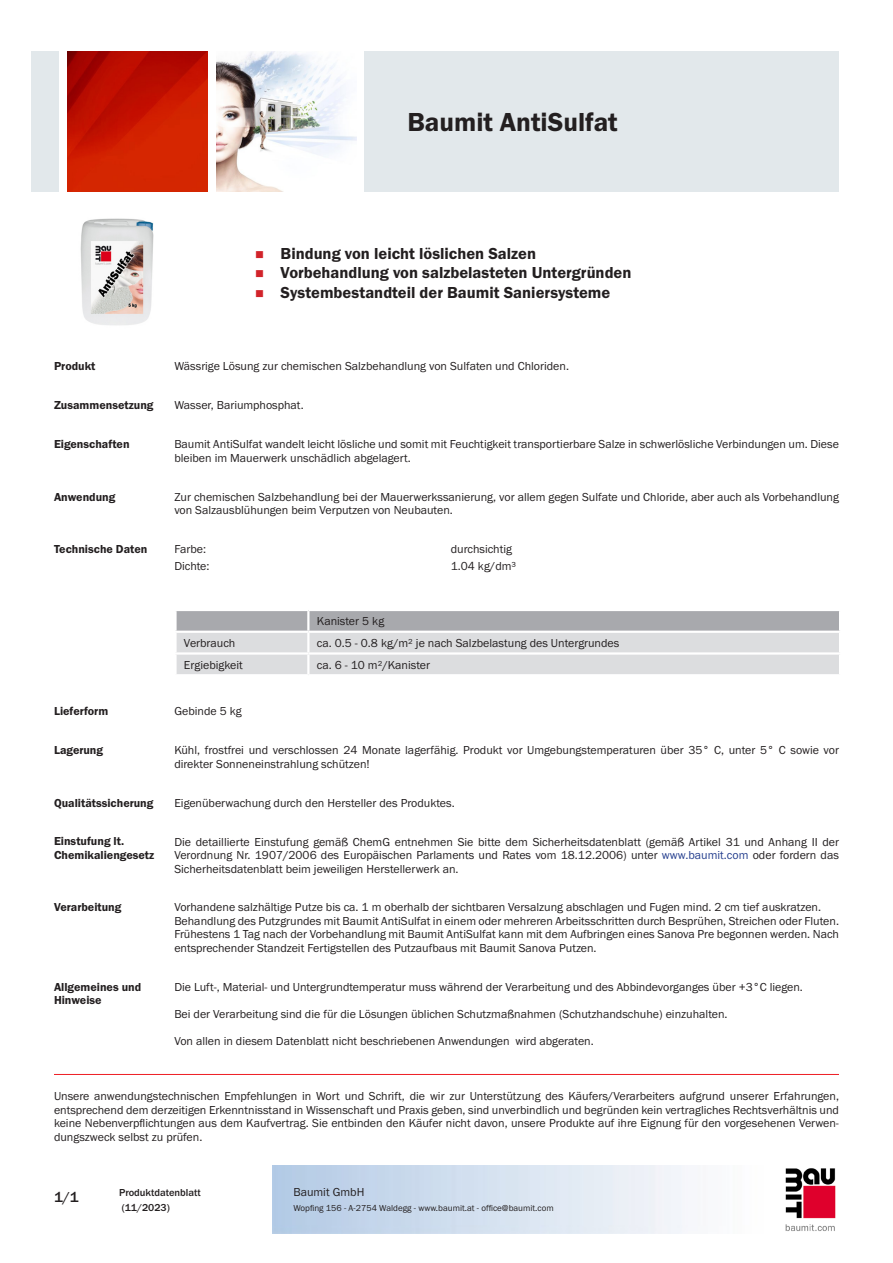
<style>
.page{position:relative;width:893px;height:1263px;background:#fff}
.page>*{position:absolute;margin:0;border:0;box-sizing:border-box;transform-origin:0 0}
.PDS_Produktname{font:27px "BM Franklin Gothic URW Dem";color:#231f20}
.t1{font:16.5px "BM Franklin Gothic URW Dem";color:#231f20}
.t2{font:500 15px "BM Franklin Gothic URW";color:#231f20}
.PDS_Standard{font:12px/13.5px "BM Franklin Gothic URW Boo";color:#231f20}
.PDS_Header{font:12px/13.5px "BM Franklin Gothic URW Dem";color:#231f20}
.PDS_Standard_linksbü{font:12px "BM Franklin Gothic URW Boo";color:#231f20}
.t3{font:500 10.5px/15px "BM Franklin Gothic URW";color:#231f20}
.t4{font:9px "BM Franklin Gothic URW Boo";color:#231f20}
.s1{color:#253f8e}
</style>
<div class="page">
<img style="left:785px;top:1168px;width:51px;height:63px">
<div style="left:32px;top:51px;width:27px;height:140px;background:#e2e8eb"></div>
<img style="left:68px;top:52px;width:140px;height:139px">
<img style="left:216px;top:51px;width:141px;height:140px">
<div style="left:365px;top:51px;width:474px;height:140px;background:#e2e8eb"></div>
<img style="left:80px;top:218px;width:74px;height:107px">
<svg style="left:175px;top:610px;width:665px;height:64px;background:#cfd0d2"></svg>
<hr style="left:54px;top:1074px;width:785px;height:1px;background:#ee1d23">
<p class="PDS_Produktname" style="left:407px;top:106px;width:212px">Baumit AntiSulfat</p>
<p class="t1" style="left:281px;top:243px;width:257px">Bindung von leicht löslichen Salzen</p>
<p class="t1" style="left:281px;top:263px;width:352px">Vorbehandlung von salzbelasteten Untergründen</p>
<p class="t1" style="left:281px;top:282px;width:331px">Systembestandteil der Baumit Saniersysteme</p>
<p class="PDS_Header" style="left:54px;top:360px;width:43px">Produkt</p>
<p class="PDS_Standard" style="left:174px;top:360px;width:396px">Wässrige Lösung zur chemischen Salzbehandlung von Sulfaten und Chloriden.</p>
<p class="PDS_Header" style="left:54px;top:399px;width:101px">Zusammensetzung</p>
<p class="PDS_Standard" style="left:174px;top:399px;width:131px">Wasser, Bariumphosphat.</p>
<p class="PDS_Header" style="left:54px;top:438px;width:77px">Eigenschaften</p>
<p class="PDS_Standard" style="left:174px;top:438px;width:666px">Baumit AntiSulfat wandelt leicht lösliche und somit mit Feuchtigkeit transportierbare Salze in schwerlösliche Verbindungen um. Diese bleiben im Mauerwerk unschädlich abgelagert.</p>
<p class="PDS_Header" style="left:54px;top:490px;width:63px">Anwendung</p>
<p class="PDS_Standard" style="left:174px;top:490px;width:666px">Zur chemischen Salzbehandlung bei der Mauerwerkssanierung, vor allem gegen Sulfate und Chloride, aber auch als Vorbehandlung von Salzausblühungen beim Verputzen von Neubauten.</p>
<p class="PDS_Header" style="left:54px;top:542px;width:95px">Technische Daten</p>
<p class="PDS_Standard_linksbü" style="left:174px;top:541px;width:33px">Farbe:</p>
<p class="PDS_Standard_linksbü" style="left:451px;top:541px;width:63px">durchsichtig</p>
<p class="PDS_Standard_linksbü" style="left:174px;top:559px;width:37px">Dichte:</p>
<p class="PDS_Standard_linksbü" style="left:451px;top:559px;width:67px">1.04 kg/dm³</p>
<p class="PDS_Standard_linksbü" style="left:317px;top:614px;width:69px">Kanister 5 kg</p>
<p class="PDS_Standard_linksbü" style="left:184px;top:636px;width:53px">Verbrauch</p>
<p class="PDS_Standard_linksbü" style="left:317px;top:636px;width:304px">ca. 0.5 - 0.8 kg/m² je nach Salzbelastung des Untergrundes</p>
<p class="PDS_Standard_linksbü" style="left:184px;top:657px;width:60px">Ergiebigkeit</p>
<p class="PDS_Standard_linksbü" style="left:317px;top:657px;width:115px">ca. 6 - 10 m²/Kanister</p>
<p class="PDS_Header" style="left:54px;top:705px;width:56px">Lieferform</p>
<p class="PDS_Standard" style="left:174px;top:705px;width:69px">Gebinde 5 kg</p>
<p class="PDS_Header" style="left:54px;top:744px;width:51px">Lagerung</p>
<p class="PDS_Standard" style="left:174px;top:744px;width:666px">Kühl, frostfrei und verschlossen 24 Monate lagerfähig. Produkt vor Umgebungstemperaturen über 35° C, unter 5° C sowie vor direkter Sonneneinstrahlung schützen!</p>
<p class="PDS_Header" style="left:54px;top:796px;width:101px">Qualitätssicherung</p>
<p class="PDS_Standard" style="left:174px;top:796px;width:282px">Eigenüberwachung durch den Hersteller des Produktes.</p>
<p class="PDS_Header" style="left:54px;top:835px;width:102px">Einstufung lt.<br>Chemikaliengesetz</p>
<p class="PDS_Standard" style="left:174px;top:835px;width:666px;text-align:justify">Die detaillierte Einstufung gemäß ChemG entnehmen Sie bitte dem Sicherheitsdatenblatt (gemäß Artikel 31 und Anhang II der Verordnung Nr. 1907/2006 des Europäischen Parlaments und Rates vom 18.12.2006) unter <span class="s1">www.baumit.com</span> oder fordern das Sicherheitsdatenblatt beim jeweiligen Herstellerwerk an.</p>
<p class="PDS_Header" style="left:54px;top:901px;width:69px">Verarbeitung</p>
<p class="PDS_Standard" style="left:174px;top:901px;width:648px">Vorhandene salzhältige Putze bis ca. 1 m oberhalb der sichtbaren Versalzung abschlagen und Fugen mind. 2 cm tief auskratzen.</p>
<p class="PDS_Standard" style="left:174px;top:914px;width:666px;text-align:justify">Behandlung des Putzgrundes mit Baumit AntiSulfat in einem oder mehreren Arbeitsschritten durch Besprühen, Streichen oder Fluten.<br>Frühestens 1 Tag nach der Vorbehandlung mit Baumit AntiSulfat kann mit dem Aufbringen eines Sanova Pre begonnen werden. Nach entsprechender Standzeit Fertigstellen des Putzaufbaus mit Baumit Sanova Putzen.</p>
<p class="PDS_Header" style="left:54px;top:980px;width:89px">Allgemeines und<br>Hinweise</p>
<p class="PDS_Standard" style="left:174px;top:980px;width:630px">Die Luft-, Material- und Untergrundtemperatur muss während der Verarbeitung und des Abbindevorganges über +3°C liegen.</p>
<p class="PDS_Standard" style="left:174px;top:1007px;width:555px">Bei der Verarbeitung sind die für die Lösungen üblichen Schutzmaßnahmen (Schutzhandschuhe) einzuhalten.</p>
<p class="PDS_Standard" style="left:174px;top:1034px;width:421px">Von allen in diesem Datenblatt nicht beschriebenen Anwendungen wird abgeraten.</p>
<p class="PDS_Standard" style="left:54px;top:1090px;width:786px;text-align:justify">Unsere anwendungstechnischen Empfehlungen in Wort und Schrift, die wir zur Unterstützung des Käufers/Verarbeiters aufgrund unserer Erfahrungen, entsprechend dem derzeitigen Erkenntnisstand in Wissenschaft und Praxis geben, sind unverbindlich und begründen kein vertragliches Rechtsverhältnis und keine Nebenverpflichtungen aus dem Kaufvertrag. Sie entbinden den Käufer nicht davon, unsere Produkte auf ihre Eignung für den vorgesehenen Verwen&shy;dungszweck selbst zu prüfen.</p>
<p class="t2" style="left:54px;top:1188px;width:26px">1/1</p>
<p class="t3" style="left:119px;top:1185px;width:83px">Produktdatenblatt (11/2023)</p>
<p class="PDS_Standard" style="left:293px;top:1185px;width:73px">Baumit GmbH</p>
<p class="t4" style="left:293px;top:1202px;width:262px">Wopfing 156 - A-2754 Waldegg - www.baumit.at - office@baumit.com</p>
</div>
